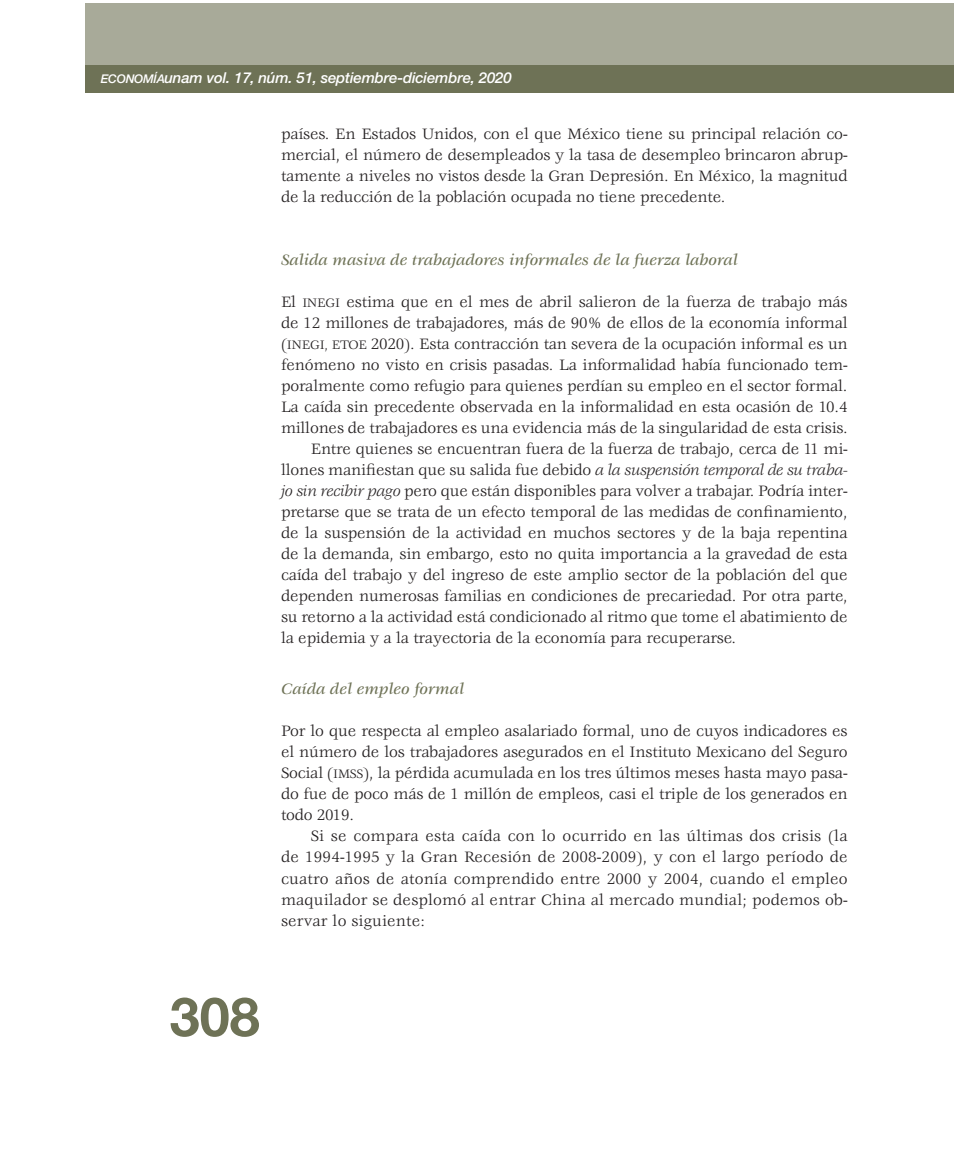
<style>
.page{position:relative;width:954px;height:1149px;background:#fff}
.page>*{position:absolute;margin:0;border:0;box-sizing:border-box;transform-origin:0 0}
.t1{font:700 54px "Helvetica Neue LT Std";color:#6e7256}
.INICIO_TXT{font:16.5px/21px "Veljovic";letter-spacing:-.01em;color:#231f20;text-align:justify}
.SEGUNDO_TXT{font:16.5px/21px "Veljovic";letter-spacing:-.01em;color:#231f20;text-align:justify}
.RESUMEN{font:italic 500 16.5px "Veljovic";color:#6e7256}
.t2{font:italic 500 15px "Helvetica Neue LT Std";letter-spacing:-.01em;color:#fff}
.s1{font-family:"Helvetica Neue LT Std Md It SC800";font-weight:400;font-style:normal;font-size:12px}
.s2{font-size:13.5px}
.s3{font-style:italic}
</style>
<div class="page">
<div style="left:85px;top:3px;width:869px;height:67px;background:#a8aa99"></div>
<div style="left:85px;top:66px;width:869px;height:27px;background:#6e7256"></div>
<p class="t2" style="left:101px;top:69px;width:412px"><span class="s1">ECONOMÍA</span>unam vol. 17, núm. 51, septiembre-diciembre, 2020</p>
<p class="INICIO_TXT" style="left:281px;top:124px;width:568px">países. En Estados Unidos, con el que México tiene su principal relación co&shy;mercial, el número de desempleados y la tasa de desempleo brincaron abrup&shy;tamente a niveles no vistos desde la Gran Depresión. En México, la magnitud de la reducción de la población ocupada no tiene precedente.</p>
<p class="RESUMEN" style="left:281px;top:251px;width:458px">Salida masiva de trabajadores informales de la fuerza laboral</p>
<p class="INICIO_TXT" style="left:281px;top:292px;width:568px">El <span class="s2">INEGI</span> estima que en el mes de abril salieron de la fuerza de trabajo más de 12 millones de trabajadores, más de 90% de ellos de la economía informal (<span class="s2">INEGI, ETOE</span> 2020). Esta contracción tan severa de la ocupación informal es un fenómeno no visto en crisis pasadas. La informalidad había funcionado tem&shy;poralmente como refugio para quienes perdían su empleo en el sector formal.<br>La caída sin precedente observada en la informalidad en esta ocasión de 10.4 millones de trabajadores es una evidencia más de la singularidad de esta crisis.</p>
<p class="SEGUNDO_TXT" style="left:281px;top:439px;width:568px;text-indent:30px">Entre quienes se encuentran fuera de la fuerza de trabajo, cerca de 11 mi&shy;llones manifiestan que su salida fue debido <span class="s3">a la suspensión temporal de su traba&shy;jo sin recibir pago</span> pero que están disponibles para volver a trabajar. Podría inter&shy;pretarse que se trata de un efecto temporal de las medidas de confinamiento, de la suspensión de la actividad en muchos sectores y de la baja repentina de la demanda, sin embargo, esto no quita importancia a la gravedad de esta caída del trabajo y del ingreso de este amplio sector de la población del que dependen numerosas familias en condiciones de precariedad. Por otra parte, su retorno a la actividad está condicionado al ritmo que tome el abatimiento de la epidemia y a la trayectoria de la economía para recuperarse.</p>
<p class="RESUMEN" style="left:281px;top:680px;width:185px">Caída del empleo formal</p>
<p class="INICIO_TXT" style="left:281px;top:721px;width:568px">Por lo que respecta al empleo asalariado formal, uno de cuyos indicadores es el número de los trabajadores asegurados en el Instituto Mexicano del Seguro Social (<span class="s2">IMSS</span>), la pérdida acumulada en los tres últimos meses hasta mayo pasa&shy;do fue de poco más de 1 millón de empleos, casi el triple de los generados en todo 2019.</p>
<p class="SEGUNDO_TXT" style="left:281px;top:826px;width:568px;text-indent:30px">Si se compara esta caída con lo ocurrido en las últimas dos crisis (la de 1994-1995 y la Gran Recesión de 2008-2009), y con el largo período de cuatro años de atonía comprendido entre 2000 y 2004, cuando el empleo maquilador se desplomó al entrar China al mercado mundial; podemos ob&shy;servar lo siguiente:</p>
<h1 class="t1" style="left:170px;top:983px;width:92px">308</h1>
</div>
